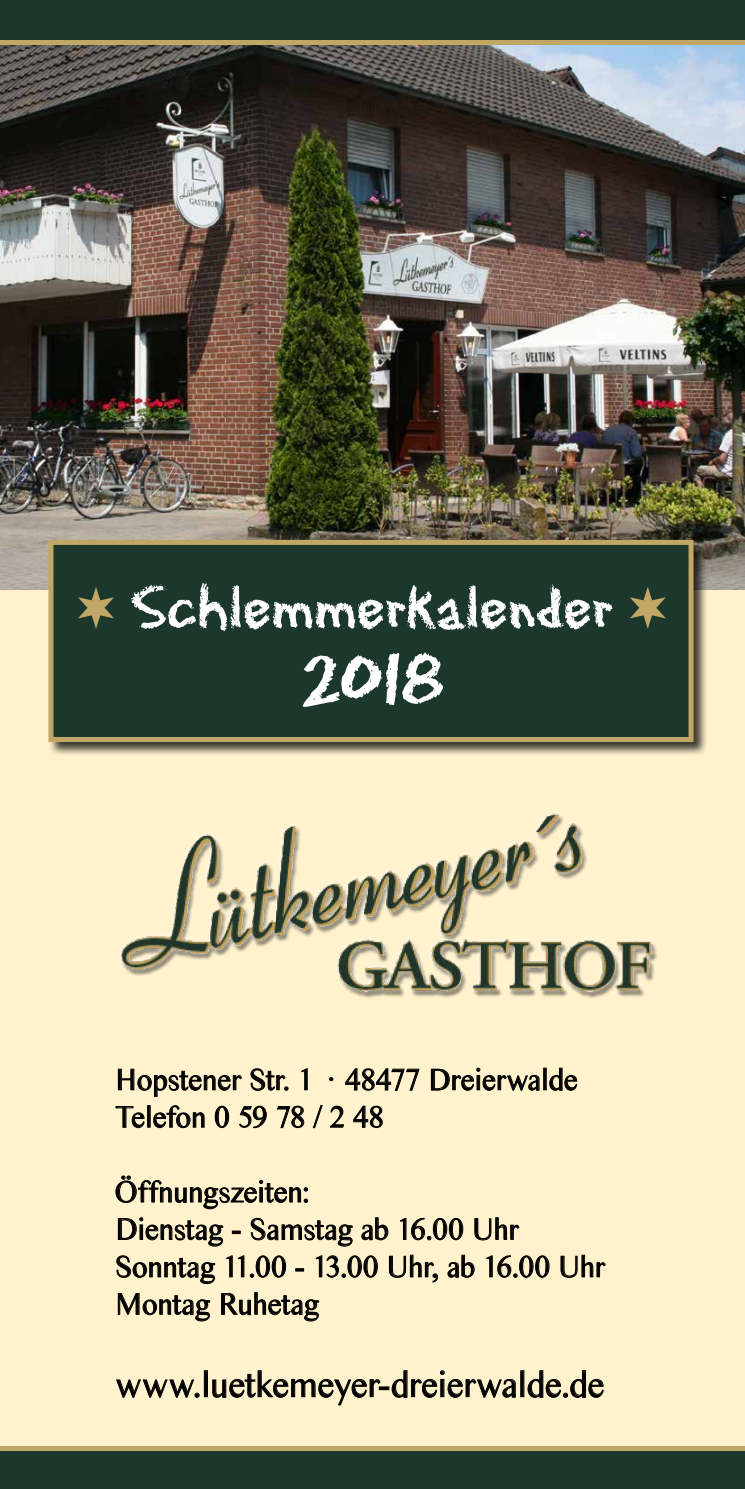
<style>
.page{position:relative;width:745px;height:1489px;background:#fff}
.page>*{position:absolute;margin:0;border:0;box-sizing:border-box;transform-origin:0 0}
.t1{font:75px "Eraser Dust";color:#fff}
.t2{font:65px "Eraser Dust";color:#fff}
.t3{font:37.5px "Times Sans Serif";letter-spacing:-.01em;color:#000}
.t4{font:31.25px/37.5px "Times Sans Serif";letter-spacing:-.015em;color:#000}
</style>
<div class="page">
<div style="left:0;top:0;width:744px;height:1488px;background:#fff2cd"></div>
<img style="left:0;top:45px;width:744px;height:544px">
<svg style="left:117px;top:1068px;width:125px;height:29px"></svg>
<svg style="left:250px;top:1068px;width:39px;height:23px"></svg>
<svg style="left:301px;top:1068px;width:7px;height:22px"></svg>
<svg style="left:329px;top:1077px;width:5px;height:4px"></svg>
<svg style="left:345px;top:1068px;width:75px;height:23px"></svg>
<svg style="left:431px;top:1067px;width:109px;height:24px"></svg>
<div style="left:543px;top:1068px;width:3px;height:21px;border:1px solid #000"></div>
<svg style="left:549px;top:1067px;width:28px;height:24px"></svg>
<svg style="left:115px;top:1106px;width:30px;height:22px"></svg>
<div style="left:147px;top:1105px;width:3px;height:22px;border:1px solid #000"></div>
<svg style="left:153px;top:1105px;width:52px;height:23px"></svg>
<svg style="left:214px;top:1105px;width:16px;height:23px"></svg>
<svg style="left:239px;top:1105px;width:28px;height:23px"></svg>
<svg style="left:277px;top:1105px;width:28px;height:23px"></svg>
<svg style="left:312px;top:1105px;width:11px;height:23px"></svg>
<svg style="left:330px;top:1105px;width:14px;height:23px"></svg>
<svg style="left:353px;top:1105px;width:30px;height:23px"></svg>
<svg style="left:115px;top:1175px;width:193px;height:34px"></svg>
<svg style="left:117px;top:1217px;width:107px;height:30px"></svg>
<svg style="left:250px;top:1217px;width:103px;height:30px"></svg>
<svg style="left:361px;top:1217px;width:28px;height:23px"></svg>
<svg style="left:399px;top:1217px;width:64px;height:23px"></svg>
<svg style="left:474px;top:1217px;width:45px;height:24px"></svg>
<svg style="left:116px;top:1255px;width:100px;height:29px"></svg>
<svg style="left:226px;top:1255px;width:60px;height:23px"></svg>
<svg style="left:295px;top:1268px;width:8px;height:2px"></svg>
<svg style="left:315px;top:1255px;width:63px;height:23px"></svg>
<svg style="left:389px;top:1254px;width:49px;height:29px"></svg>
<svg style="left:447px;top:1254px;width:28px;height:24px"></svg>
<svg style="left:486px;top:1255px;width:64px;height:23px"></svg>
<svg style="left:560px;top:1254px;width:46px;height:24px"></svg>
<svg style="left:117px;top:1293px;width:94px;height:29px"></svg>
<svg style="left:221px;top:1292px;width:99px;height:30px"></svg>
<svg style="left:116px;top:1379px;width:84px;height:19px"></svg>
<div style="left:204px;top:1370px;width:3px;height:26px;border:1px solid #000"></div>
<svg style="left:212px;top:1370px;width:304px;height:35px"></svg>
<svg style="left:527px;top:1370px;width:77px;height:28px"></svg>
<div style="left:0;top:1445px;width:744px;height:13px;background:#c1a765"></div>
<div style="left:0;top:1451px;width:744px;height:37px;background:#1c372c"></div>
<div style="left:48px;top:539px;width:659px;height:217px;background:#000;opacity:.75"></div>
<div style="left:48px;top:540px;width:645px;height:202px;background:#1c372c;border:5px solid #c1a765"></div>
<svg style="left:78px;top:587px;width:36px;height:42px"></svg>
<svg style="left:630px;top:587px;width:35px;height:42px"></svg>
<div style="left:0;top:32px;width:744px;height:13px;background:#c1a765"></div>
<div style="left:0;top:0;width:744px;height:40px;background:#1c372c"></div>
<div style="left:116px;top:808px;width:541px;height:189px;background:#fff;opacity:.75"></div>
<img style="left:121px;top:813px;width:530px;height:178px">
<h2 class="t2" style="left:131px;top:562px;width:483px">Schlemmerkalender</h2>
<h1 class="t1" style="left:299px;top:626px;width:145px">2018</h1>
<p class="t4" style="left:115px;top:1060px;width:464px">Hopstener Str. 1 · 48477 Dreierwalde<br>Telefon 0 59 78 / 2 48</p>
<p class="t4" style="left:115px;top:1172px;width:491px">Öffnungszeiten:<br>Dienstag - Samstag ab 16.00 Uhr<br>Sonntag 11.00 - 13.00 Uhr, ab 16.00 Uhr<br>Montag Ruhetag</p>
<p class="t3" style="left:115px;top:1358px;width:490px">www.luetkemeyer-dreierwalde.de</p>
</div>
